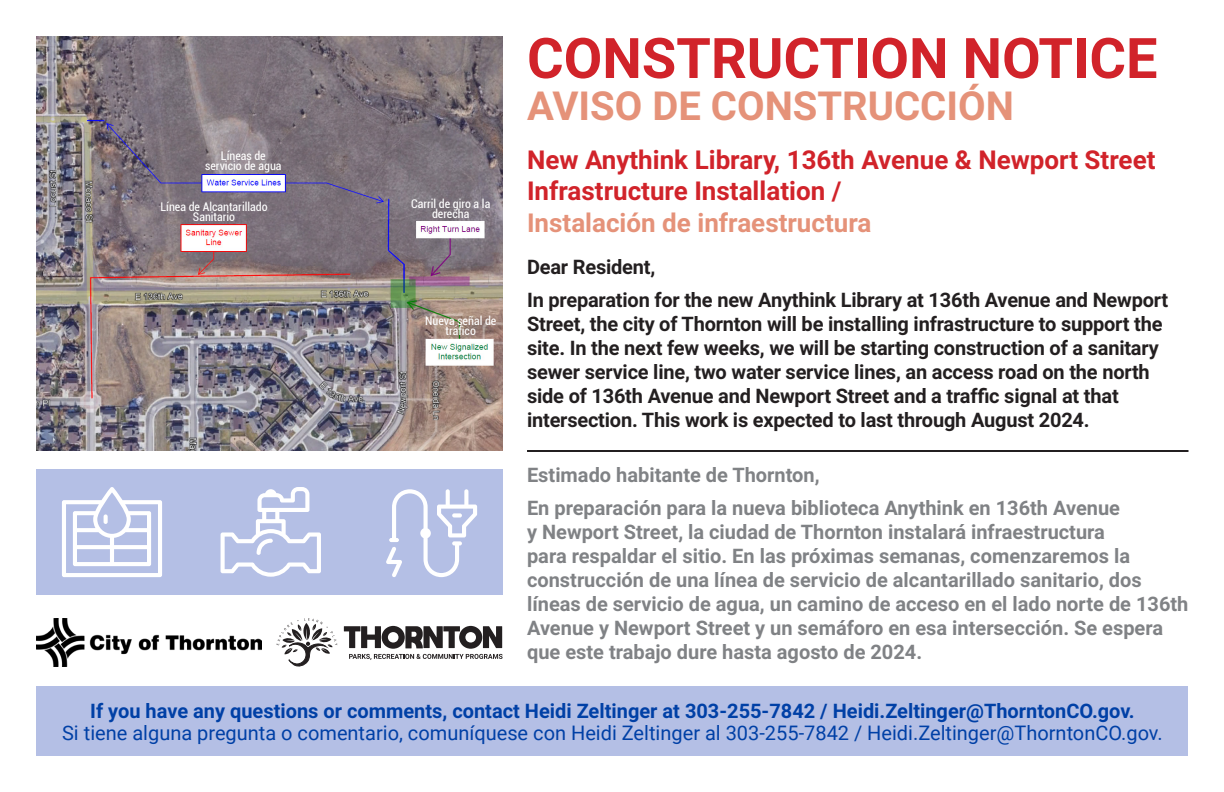
<style>
.page{position:relative;width:1224px;height:792px;background:#fff}
.page>*{position:absolute;margin:0;border:0;box-sizing:border-box;transform-origin:0 0}
.t1{font:700 56px "Roboto";color:#d1232a}
.t2{font:700 40px "Roboto";color:#e59279}
.t3{font:700 26px/31.2px "Roboto";color:#d1232a}
.t4{font:700 20px/24px "Roboto";color:#808285}
.t5{font:700 20px/24px "Roboto";letter-spacing:-.01em;color:#231f20}
.t6{font:20px "Roboto";color:#0040a6}
.t7{font:700 20px "Roboto";color:#0040a6}
.t8{font:condensed 12px/10px "Roboto";color:#fff;text-align:center}
.s1{color:#e59279}
</style>
<div class="page">
<img style="left:36px;top:36px;width:467px;height:415px">
<div style="left:36px;top:687px;width:1152px;height:69px;background:#b4bfe5"></div>
<hr style="left:527px;top:450px;width:661px;height:2px;background:#231f20">
<svg style="left:344px;top:626px;width:159px;height:34px"></svg>
<svg style="left:277px;top:618px;width:60px;height:49px"></svg>
<img style="left:37px;top:618px;width:225px;height:49px">
<div style="left:36px;top:469px;width:467px;height:126px;background:#b4bfe5"></div>
<svg style="left:62px;top:487px;width:100px;height:90px"></svg>
<svg style="left:104px;top:514px;width:4px;height:10px"></svg>
<svg style="left:386px;top:489px;width:91px;height:88px"></svg>
<svg style="left:221px;top:487px;width:100px;height:90px"></svg>
<p class="t1" style="left:527px;top:19px;width:632px">CONSTRUCTION NOTICE</p>
<p class="t2" style="left:527px;top:78px;width:488px">AVISO DE CONSTRUCCIÓN</p>
<p class="t3" style="left:527px;top:143px;width:630px">New Anythink Library, 136th Avenue &amp; Newport Street<br>Infrastructure Installation /<br><span class="s1">Instalación de infraestructura</span></p>
<p class="t5" style="left:527px;top:254px;width:130px">Dear Resident,</p>
<p class="t5" style="left:527px;top:287px;width:643px">In preparation for the new Anythink Library at 136th Avenue and Newport Street, the city of Thornton will be installing infrastructure to support the site. In the next few weeks, we will be starting construction of a sanitary sewer service line, two water service lines, an access road on the north side of 136th Avenue and Newport Street and a traffic signal at that intersection. This work is expected to last through August 2024.</p>
<p class="t4" style="left:527px;top:462px;width:294px">Estimado habitante de Thornton,</p>
<p class="t4" style="left:527px;top:495px;width:663px">En preparación para la nueva biblioteca Anythink en 136th Avenue<br>y Newport Street, la ciudad de Thornton instalará infraestructura<br>para respaldar el sitio. En las próximas semanas, comenzaremos la construcción de una línea de servicio de alcantarillado sanitario, dos líneas de servicio de agua, un camino de acceso en el lado norte de 136th Avenue y Newport Street y un semáforo en esa intersección. Se espera que este trabajo dure hasta agosto de 2024.</p>
<p class="t7" style="left:90px;top:697px;width:1046px">If you have any questions or comments, contact Heidi Zeltinger at 303-255-7842 / Heidi.Zeltinger@ThorntonCO.gov.</p>
<p class="t6" style="left:62px;top:719px;width:1102px">Si tiene alguna pregunta o comentario, comuníquese con Heidi Zeltinger al 303-255-7842 / Heidi.Zeltinger@ThorntonCO.gov.</p>
<p class="t8" style="left:205px;top:151px;width:78px">Líneas de servicio de agua</p>
<p class="t8" style="left:411px;top:198px;width:81px">Carril de giro a la derecha</p>
<p class="t8" style="left:161px;top:201px;width:109px">Línea de Alcantarillado<br>Sanitario</p>
<p class="t8" style="left:425px;top:315px;width:73px">Nueva señal de tráfico</p>
</div>
